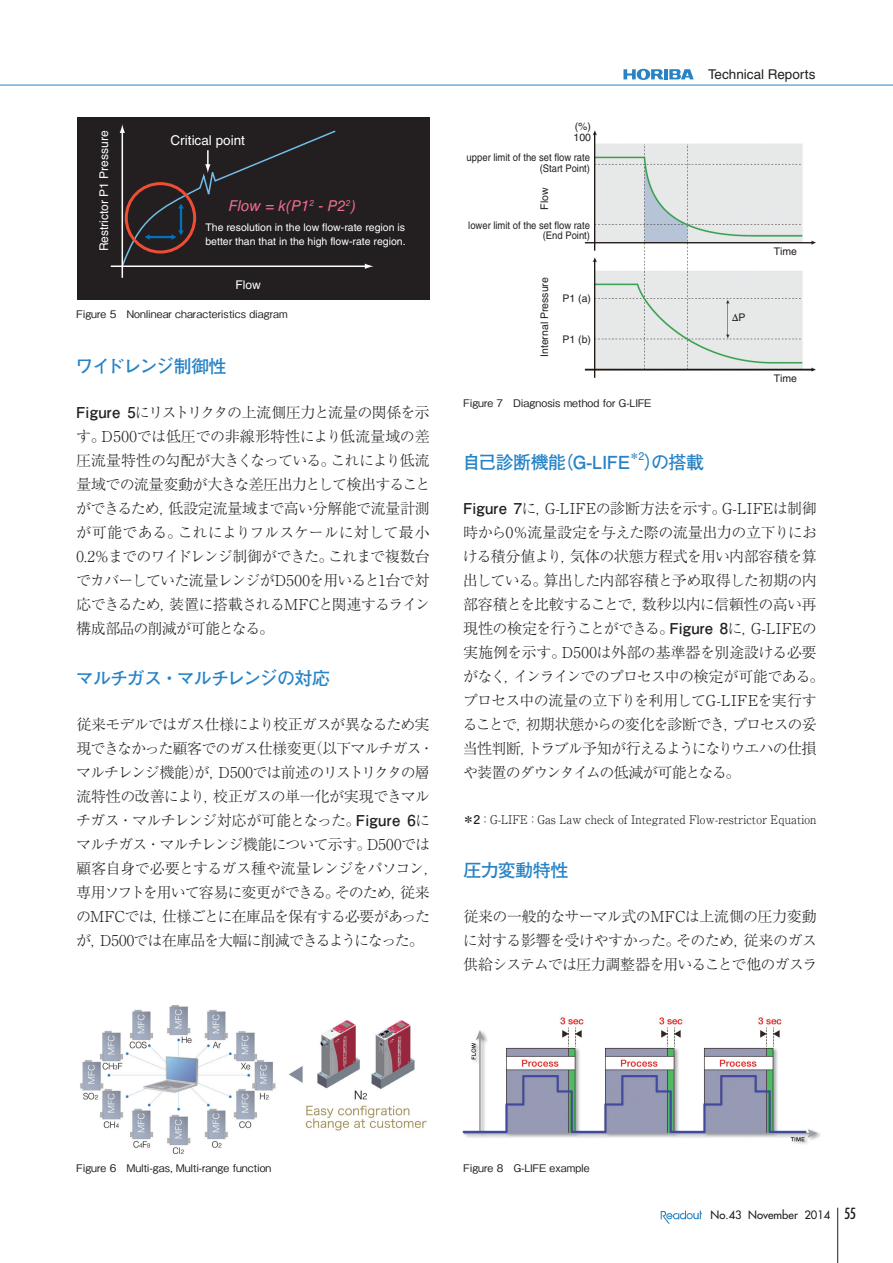
<style>
.page{position:relative;width:893px;height:1263px;background:#fff}
.page>*{position:absolute;margin:0;border:0;box-sizing:border-box;transform-origin:0 0}
.t1{font:700 18px "Futo Go B101 Pro";letter-spacing:-.045em;color:#2783c5}
.t2{font:700 18px "Futo Go B101 Pro";letter-spacing:-.08em;color:#2783c5}
.t3{font:300 15px/24px "Ryumin Pro";letter-spacing:-.05em;color:#231f20;text-align:justify}
.t4{font:italic 15px "Helvetica LT Std";color:#f16c8f}
.t5{font:13.5px "Helvetica LT Std";color:#231f20}
.t6{font:13.5px "Helvetica LT Std";color:#fff}
.t7{font:300 12px "Ryumin Pro";letter-spacing:.01em;color:#231f20}
.t8{font:12px "Helvetica LT Std";color:#fff}
.t9{font:11.25px "Futura";color:#231f20}
.t10{font:500 10.5px "Gothic BBB Pro";letter-spacing:.005em;color:#231f20}
.t11{font:10.5px/13.4px "Helvetica LT Std";color:#fff}
.t12{font:10.5px/10.5px "Helvetica LT Std";color:#231f20;text-align:right;scale:.9 1}
.t13{font:10.5px/10.5px "Helvetica LT Std";color:#231f20}
.t14{font:700 10.5px "Futo Go B101 Pro";color:#2783c5}
.s1{font-family:"Futo Go B101 Pro";font-weight:700}
.s2{font-stretch:condensed;font-size:15px}
</style>
<div class="page">
<hr style="left:0;top:85px;width:893px;height:1px;background:#2783c5">
<svg style="left:623px;top:69px;width:71px;height:11px"></svg>
<hr style="left:837px;top:1208px;width:1px;height:55px;background:#231f20">
<svg style="left:661px;top:1210px;width:41px;height:14px"></svg>
<div style="left:77px;top:117px;width:352px;height:183px;background:#231f20"></div>
<hr style="left:122px;top:131px;width:1px;height:147px;background:#fff">
<hr style="left:111px;top:265px;width:256px;height:2px;background:#fff">
<svg style="left:365px;top:264px;width:9px;height:5px"></svg>
<svg style="left:120px;top:124px;width:217px;height:144px"></svg>
<img style="left:584px;top:130px;width:232px;height:248px">
<img style="left:462px;top:1017px;width:359px;height:127px">
<img style="left:80px;top:1005px;width:347px;height:149px">
<p class="t8" style="left:97px;top:251px;width:122px;rotate:-90deg">Restrictor P1 Pressure</p>
<p class="t6" style="left:170px;top:133px;width:76px">Critical point</p>
<p class="t4" style="left:229px;top:197px;width:129px">Flow = k(P1<sup>2</sup> - P2<sup>2</sup>)</p>
<p class="t11" style="left:205px;top:221px;width:202px">The resolution in the low flow-rate region is better than that in the high flow-rate region.</p>
<p class="t8" style="left:236px;top:277px;width:27px">Flow</p>
<p class="t10" style="left:76px;top:305px;width:213px">Figure 5 Nonlinear characteristics diagram</p>
<p class="t2" style="left:76px;top:352px;width:152px">ワイドレンジ制御性</p>
<p class="t3" style="left:76px;top:399px;width:356px"><span class="s1">Figure 5</span>にリストリクタの上流側圧力と流量の関係を示す。D500では低圧での非線形特性により低流量域の差圧流量特性の勾配が大きくなっている。これにより低流量域での流量変動が大きな差圧出力として検出することができるため，低設定流量域まで高い分解能で流量計測が可能である。これによりフルスケールに対して最小0.2％までのワイドレンジ制御ができた。これまで複数台でカバーしていた流量レンジがD500を用いると1台で対応できるため，装置に搭載されるMFCと関連するライン構成部品の削減が可能となる。</p>
<p class="t1" style="left:76px;top:664px;width:256px">マルチガス・マルチレンジの対応</p>
<p class="t3" style="left:76px;top:711px;width:364px;text-align:left">従来モデルではガス仕様により校正ガスが異なるため実現できなかった顧客でのガス仕様変更（以下マルチガス・マルチレンジ機能）が，D500では前述のリストリクタの層流特性の改善により，校正ガスの単一化が実現できマルチガス・マルチレンジ対応が可能となった。<span class="s1">Figure 6</span>にマルチガス・マルチレンジ機能について示す。D500では顧客自身で必要とするガス種や流量レンジをパソコン，専用ソフトを用いて容易に変更ができる。そのため，従来のMFCでは，仕様ごとに在庫品を保有する必要があったが，D500では在庫品を大幅に削減できるようになった。</p>
<p class="t13" style="left:574px;top:121px;width:19px">(%)<br>100</p>
<p class="t12" style="left:467px;top:152px;width:139px">upper limit of the set flow rate (Start Point)</p>
<p class="t13" style="left:539px;top:209px;width:24px;rotate:-90deg">Flow</p>
<p class="t12" style="left:468px;top:220px;width:137px">lower limit of the set flow rate (End Point)</p>
<p class="t13" style="left:539px;top:357px;width:81px;rotate:-90deg">Internal Pressure</p>
<p class="t13" style="left:562px;top:293px;width:30px">P1 (a)</p>
<p class="t13" style="left:562px;top:334px;width:30px">P1 (b)</p>
<p class="t10" style="left:463px;top:394px;width:190px">Figure 7 Diagnosis method for G-LIFE</p>
<p class="t5" style="left:708px;top:67px;width:109px">Technical Reports</p>
<p class="t13" style="left:732px;top:312px;width:15px">∆P</p>
<p class="t13" style="left:774px;top:246px;width:25px">Time</p>
<p class="t13" style="left:774px;top:373px;width:25px">Time</p>
<p class="t1" style="left:462px;top:448px;width:169px">自己診断機能（G-LIFE</p>
<p class="t14" style="left:629px;top:448px;width:17px">＊2</p>
<p class="t1" style="left:644px;top:448px;width:62px">）の搭載</p>
<p class="t3" style="left:463px;top:495px;width:363px;text-align:left"><span class="s1">Figure 7</span>に，G-LIFEの診断方法を示す。G-LIFEは制御時から0％流量設定を与えた際の流量出力の立下りにおける積分値より，気体の状態方程式を用い内部容積を算出している。算出した内部容積と予め取得した初期の内部容積とを比較することで，数秒以内に信頼性の高い再現性の検定を行うことができる。<span class="s1">Figure 8</span>に，G-LIFEの実施例を示す。D500は外部の基準器を別途設ける必要がなく，インラインでのプロセス中の検定が可能である。プロセス中の流量の立下りを利用してG-LIFEを実行することで，初期状態からの変化を診断でき，プロセスの妥当性判断，トラブル予知が行えるようになりウエハの仕損や装置のダウンタイムの低減が可能となる。</p>
<p class="t7" style="left:463px;top:810px;width:355px"><span class="s1">＊2</span>：G-LIFE：Gas Law check of Integrated Flow-restrictor Equation</p>
<p class="t1" style="left:463px;top:856px;width:106px">圧力変動特性</p>
<p class="t3" style="left:463px;top:903px;width:356px">従来の一般的なサーマル式のMFCは上流側の圧力変動に対する影響を受けやすかった。そのため，従来のガス供給システムでは圧力調整器を用いることで他のガスラ</p>
<p class="t10" style="left:76px;top:1159px;width:197px">Figure 6 Multi-gas, Multi-range function</p>
<p class="t10" style="left:463px;top:1159px;width:128px">Figure 8 G-LIFE example</p>
<p class="t9" style="left:711px;top:1208px;width:147px">No.43 November 2014 <span class="s2">55</span></p>
</div>
